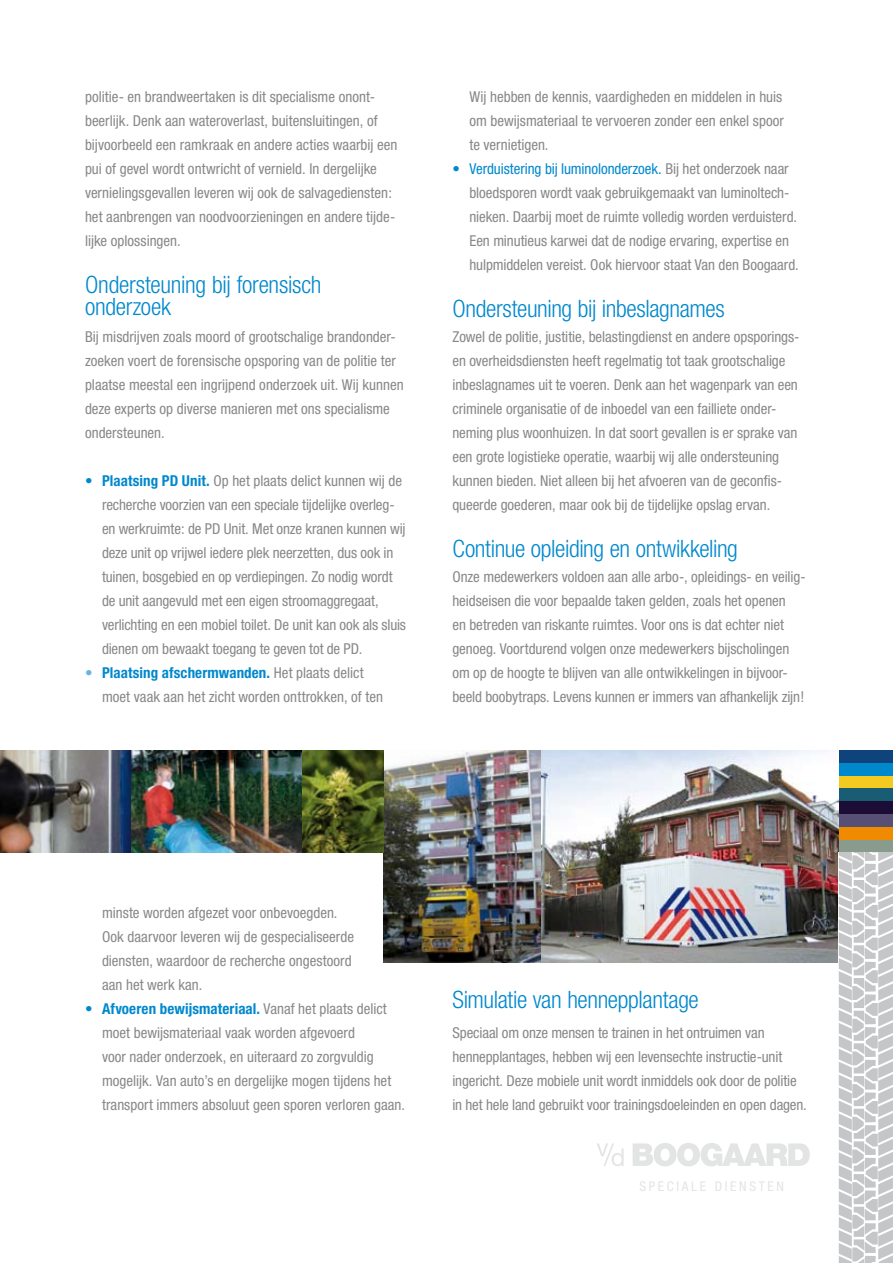
<style>
.page{position:relative;width:893px;height:1263px;background:#fff}
.page>*{position:absolute;margin:0;border:0;box-sizing:border-box;transform-origin:0 0}
.t1{font:300 condensed 24px/22.5px "Helvetica Neue";letter-spacing:-.015em;color:#0088cd}
.t2{font:condensed 15px/24px "Helvetica Neue";letter-spacing:-.005em;color:#878889}
.t3{font:condensed 13.35px "Helvetica Neue";letter-spacing:.2em;color:#e3e4e4}
.s1{color:#0088cd}
.s2{font-weight:700;color:#0088cd}
.s3{color:#66b4e0}
</style>
<div class="page">
<div style="left:839px;top:750px;width:54px;height:13px;background:#0f437c"></div>
<div style="left:839px;top:763px;width:54px;height:13px;background:#0088cd"></div>
<div style="left:839px;top:776px;width:54px;height:12px;background:#f5ca20"></div>
<div style="left:839px;top:788px;width:54px;height:13px;background:#185d74"></div>
<div style="left:839px;top:801px;width:54px;height:13px;background:#1b0d35"></div>
<div style="left:839px;top:814px;width:54px;height:13px;background:#585074"></div>
<div style="left:839px;top:827px;width:54px;height:13px;background:#f08a00"></div>
<div style="left:839px;top:840px;width:54px;height:13px;background:#889b8c"></div>
<img style="left:0;top:750px;width:132px;height:103px">
<svg style="left:633px;top:1143px;width:177px;height:23px"></svg>
<svg style="left:597px;top:1143px;width:27px;height:23px"></svg>
<img style="left:527px;top:750px;width:312px;height:213px">
<img style="left:132px;top:750px;width:171px;height:103px">
<img style="left:383px;top:750px;width:157px;height:212px">
<img style="left:303px;top:750px;width:80px;height:103px">
<svg style="left:839px;top:853px;width:54px;height:410px"></svg>
<p class="t2" style="left:85px;top:85px;width:314px">politie- en brandweertaken is dit specialisme onont&shy;beerlijk. Denk aan wateroverlast, buitensluitingen, of bijvoorbeeld een ramkraak en andere acties waarbij een pui of gevel wordt ontwricht of vernield. In dergelijke vernielingsgevallen leveren wij ook de salvagediensten: het aanbrengen van noodvoorzieningen en andere tijde&shy;lijke oplossingen.</p>
<h1 class="t1" style="left:85px;top:273px;width:238px">Ondersteuning bij forensisch onderzoek</h1>
<p class="t2" style="left:85px;top:325px;width:320px">Bij misdrijven zoals moord of grootschalige brandonder&shy;zoeken voert de forensische opsporing van de politie ter plaatse meestal een ingrijpend onderzoek uit. Wij kunnen deze experts op diverse manieren met ons specialisme ondersteunen.</p>
<p class="t2" style="left:102px;top:469px;width:306px;text-indent:-17px"><span class="s1">•</span> <span class="s2">Plaatsing PD Unit.</span> Op het plaats delict kunnen wij de recherche voorzien van een speciale tijdelijke overleg&shy;en werkruimte: de PD Unit. Met onze kranen kunnen wij deze unit op vrijwel iedere plek neerzetten, dus ook in tuinen, bosgebied en op verdiepingen. Zo nodig wordt de unit aangevuld met een eigen stroomaggregaat, verlichting en een mobiel toilet. De unit kan ook als sluis dienen om bewaakt toegang te geven tot de PD .</p>
<p class="t2" style="left:102px;top:661px;width:282px;text-indent:-17px"><span class="s3">•</span> <span class="s2">Plaatsing afschermwanden.</span> Het plaats delict moet vaak aan het zicht worden onttrokken, of ten</p>
<p class="t2" style="left:469px;top:85px;width:316px;text-align:justify">Wij hebben de kennis, vaardigheden en middelen in huis om bewijsmateriaal te vervoeren zonder een enkel spoor te vernietigen.</p>
<p class="t2" style="left:469px;top:157px;width:331px;text-indent:-17px"><span class="s1">• Verduistering bij luminolonderzoek.</span> Bij het onderzoek naar bloedsporen wordt vaak gebruikgemaakt van luminoltech&shy;nieken. Daarbij moet de ruimte volledig worden verduisterd.<br>Een minutieus karwei dat de nodige ervaring, expertise en hulpmiddelen vereist. Ook hiervoor staat Van den Boogaard.</p>
<h1 class="t1" style="left:452px;top:297px;width:274px">Ondersteuning bij inbeslagnames</h1>
<p class="t2" style="left:452px;top:325px;width:349px">Zowel de politie, justitie, belastingdienst en andere opsporings&shy;en overheidsdiensten heeft regelmatig tot taak grootschalige inbeslagnames uit te voeren. Denk aan het wagenpark van een criminele organisatie of de inboedel van een failliete onder&shy;neming plus woonhuizen. In dat soort gevallen is er sprake van een grote logistieke operatie, waarbij wij alle ondersteuning kunnen bieden. Niet alleen bij het afvoeren van de geconfis&shy;queerde goederen, maar ook bij de tijdelijke opslag ervan.</p>
<h1 class="t1" style="left:452px;top:537px;width:287px">Continue opleiding en ontwikkeling</h1>
<p class="t2" style="left:452px;top:565px;width:355px">Onze medewerkers voldoen aan alle arbo-, opleidings- en veilig&shy;heidseisen die voor bepaalde taken gelden, zoals het openen<br>en betreden van riskante ruimtes. Voor ons is dat echter niet genoeg. Voortdurend volgen onze medewerkers bijscholingen om op de hoogte te blijven van alle ontwikkelingen in bijvoor&shy;beeld boobytraps. Levens kunnen er immers van afhankelijk zijn!</p>
<p class="t2" style="left:102px;top:901px;width:253px">minste worden afgezet voor onbevoegden.<br>Ook daarvoor leveren wij de gespecialiseerde diensten, waardoor de recherche ongestoord aan het werk kan.</p>
<p class="t2" style="left:102px;top:997px;width:305px;text-indent:-17px"><span class="s1">•</span> <span class="s2">Afvoeren bewijsmateriaal.</span> Vanaf het plaats delict moet bewijsmateriaal vaak worden afgevoerd<br>voor nader onderzoek, en uiteraard zo zorgvuldig mogelijk. Van auto’s en dergelijke mogen tijdens het transport immers absoluut geen sporen verloren gaan.</p>
<h1 class="t1" style="left:452px;top:988px;width:248px">Simulatie van hennepplantage</h1>
<p class="t2" style="left:452px;top:1021px;width:356px">Speciaal om onze mensen te trainen in het ontruimen van hennepplantages, hebben wij een levensechte instructie-unit ingericht. Deze mobiele unit wordt inmiddels ook door de politie in het hele land gebruikt voor trainingsdoeleinden en open dagen.</p>
<p class="t3" style="left:639px;top:1179px;width:146px">speciale diensten</p>
</div>
